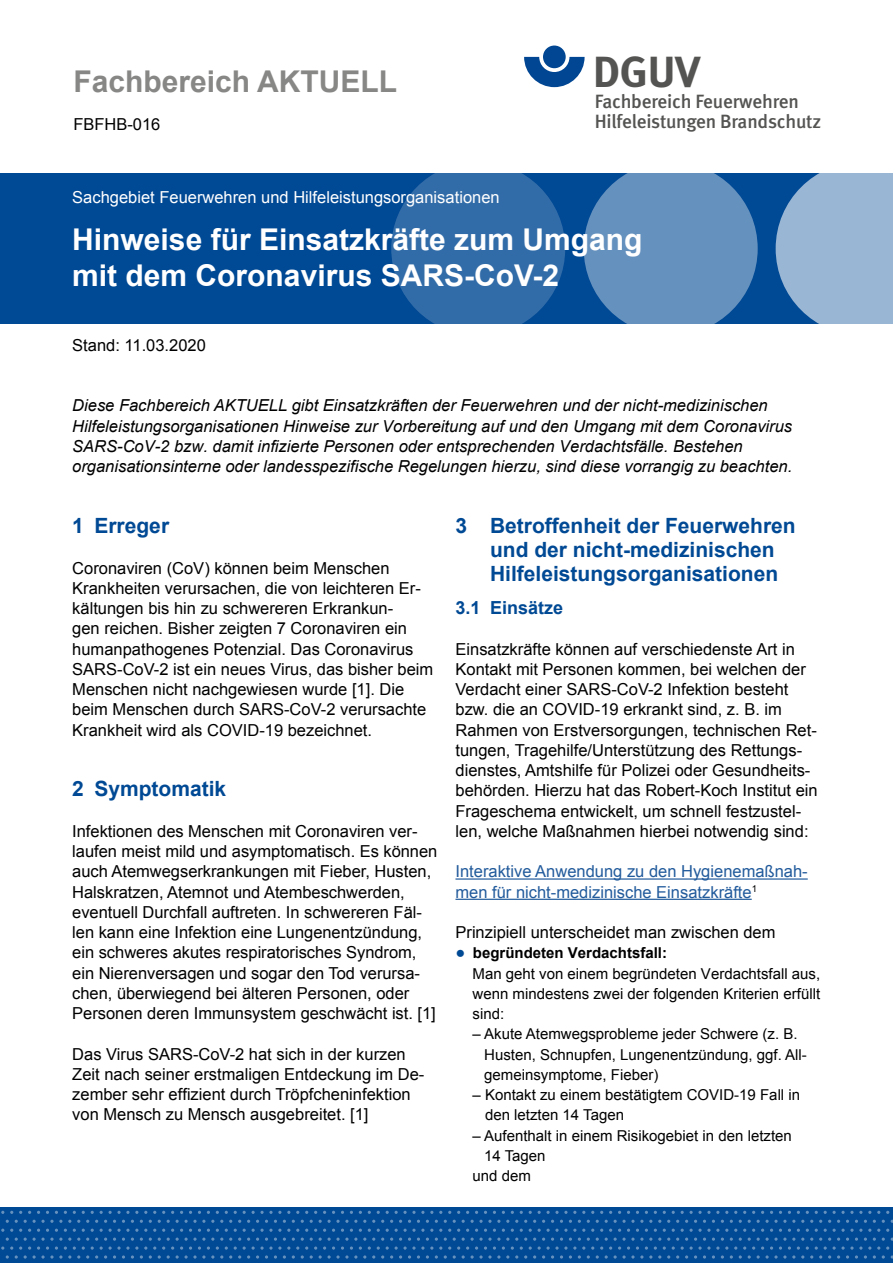
<style>
.page{position:relative;width:893px;height:1263px;background:#fff}
.page>*{position:absolute;margin:0;border:0;box-sizing:border-box;transform-origin:0 0}
.t1{font:700 43.65px "DGUV Meta";color:#545453}
.D_-_Überschrift__sch{font:700 30px/36px "Arial";color:#fff}
.t2{font:700 30px "Arial";color:#878786}
.D_-_Unter-Übersch{font:700 21px/24px "Arial";color:#004994}
.t3{font:500 19.2px/20.2px "DGUV Meta";letter-spacing:-.01em;color:#545453}
.Zwischenüberschrift{font:700 18px "Arial";color:#004994}
.Fließtext{font:16.5px/20.2px "Arial";color:#000}
.Fließtext-2{font:italic 16.5px/20.2px "Arial";color:#000}
.Fließtext-3{font:16.5px/20.2px "Arial";color:#225b9c}
.Fließtext-4{font:16.5px "Arial";color:#fff}
.Kolumne{font:16.5px "Arial";color:#000}
.Fließtext_10{font:15px/20.2px "Arial";color:#000}
.s1{font-style:inherit}
.s2{font-size:16.5px;color:#004994}
.s3{font-weight:700}
</style>
<div class="page">
<div style="left:0;top:173px;width:893px;height:151px;background:#004994"></div>
<div style="left:0;top:1207px;width:893px;height:56px;background:#004994"></div>
<svg style="left:243px;top:1211px;width:38px;height:3px"></svg>
<svg style="left:386px;top:1211px;width:47px;height:3px"></svg>
<svg style="left:538px;top:1211px;width:38px;height:3px"></svg>
<svg style="left:681px;top:1211px;width:38px;height:3px"></svg>
<svg style="left:824px;top:1211px;width:38px;height:3px"></svg>
<svg style="left:681px;top:1220px;width:212px;height:38px"></svg>
<svg style="left:100px;top:1211px;width:38px;height:3px"></svg>
<svg style="left:1px;top:1220px;width:678px;height:38px"></svg>
<svg style="left:524px;top:57px;width:61px;height:30px"></svg>
<div style="left:543px;top:46px;width:23px;height:22px;background:#004692;border-radius:50%"></div>
<hr style="left:455px;top:878px;width:353px;height:2px;background:#225b9c">
<hr style="left:455px;top:899px;width:297px;height:1px;background:#225b9c">
<div style="left:391px;top:162px;width:174px;height:174px;background:#326ca8;border-radius:50%"></div>
<div style="left:584px;top:162px;width:174px;height:174px;background:#6591be;border-radius:50%"></div>
<svg style="left:776px;top:173px;width:117px;height:151px;background:#88aacd"></svg>
<h2 class="t2" style="left:73px;top:62px;width:325px">Fachbereich AKTUELL</h2>
<p class="Kolumne" style="left:73px;top:114px;width:89px">FBFHB-016</p>
<p class="Fließtext-4" style="left:72px;top:186px;width:429px">Sachgebiet Feuerwehren und Hilfeleistungsorganisationen</p>
<h1 class="t1" style="left:593px;top:46px;width:109px">DGUV</h1>
<p class="t3" style="left:595px;top:92px;width:228px">Fachbereich Feuerwehren<br>Hilfeleistungen Brandschutz</p>
<h1 class="D_-_Überschrift__sch" style="left:72px;top:223px;width:572px">Hinweise für Einsatzkräfte zum Umgang mit dem Coronavirus SARS-CoV-2</h1>
<p class="Fließtext" style="left:72px;top:335px;width:135px">Stand: 11.03.2020</p>
<p class="Fließtext-2" style="left:72px;top:396px;width:721px">Diese F<span class="s1">achbereich AKTUELL</span> gibt Einsatzkräften der Feuerwehren und der nicht-medizinischen Hilfeleistungsorganisationen Hinweise zur Vorbereitung auf und den Umgang mit dem Coronavirus SARS-CoV-2 bzw. damit infizierte Personen oder entsprechenden Verdachtsfälle. Bestehen organisationsinterne oder landesspezifische Regelungen hierzu, sind diese vorrangig zu beachten.</p>
<h1 class="D_-_Unter-Übersch" style="left:72px;top:514px;width:98px">1 Erreger</h1>
<p class="Fließtext" style="left:72px;top:558px;width:363px">Coronaviren (CoV) können beim Menschen Krankheiten verursachen, die von leichteren Er&shy;kältungen bis hin zu schwereren Erkrankun-<br>gen reichen. Bisher zeigten 7 Coronaviren ein humanpathogenes Potenzial. Das Coronavirus SARS-CoV-2 ist ein neues Virus, das bisher beim Menschen nicht nachgewiesen wurde [1]. Die beim Menschen durch SARS-CoV-2 verursachte Krankheit wird als COVID-19 bezeichnet.</p>
<h1 class="D_-_Unter-Übersch" style="left:72px;top:778px;width:156px">2 Symptomatik</h1>
<p class="Fließtext" style="left:72px;top:821px;width:367px">Infektionen des Menschen mit Coronaviren ver&shy;laufen meist mild und asymptomatisch. Es können auch Atemwegserkrankungen mit Fieber, Husten, Halskratzen, Atemnot und Atembeschwerden, eventuell Durchfall auftreten. In schwereren Fäl&shy;len kann eine Infektion eine Lungenentzündung, ein schweres akutes respiratorisches Syndrom, ein Nierenversagen und sogar den Tod verursa&shy;chen, überwiegend bei älteren Personen, oder Personen deren Immunsystem geschwächt ist. [1]</p>
<p class="Fließtext" style="left:72px;top:1044px;width:354px">Das Virus SARS-CoV-2 hat sich in der kurzen Zeit nach seiner erstmaligen Entdeckung im De&shy;zember sehr effizient durch Tröpfcheninfektion von Mensch zu Mensch ausgebreitet. [1]</p>
<h1 class="D_-_Unter-Übersch" style="left:490px;top:514px;width:307px;text-indent:-34px">3 Betroffenheit der Feuerwehren und der nicht-medizinischen<br>Hilfeleistungsorganisationen</h1>
<h2 class="Zwischenüberschrift" style="left:455px;top:596px;width:109px">3.1 Einsätze</h2>
<p class="Fließtext" style="left:455px;top:639px;width:364px">Einsatzkräfte können auf verschiedenste Art in Kontakt mit Personen kommen, bei welchen der Verdacht einer SARS-CoV-2 Infektion besteht bzw. die an COVID-19 erkrankt sind, z. B. im Rahmen von Erstversorgungen, technischen Ret&shy;tungen, Tragehilfe/Unterstützung des Rettungs&shy;dienstes, Amtshilfe für Polizei oder Gesundheits&shy;behörden. Hierzu hat das Robert-Koch Institut ein Frageschema entwickelt, um schnell festzustel&shy;len, welche Maßnahmen hierbei notwendig sind:</p>
<p class="Fließtext-3" style="left:455px;top:861px;width:354px">Interaktive Anwendung zu den Hygienemaßnah&shy;men für nicht-medizinische Einsatzkräfte<sup>1</sup></p>
<p class="Fließtext" style="left:455px;top:922px;width:322px">Prinzipiell unterscheidet man zwischen dem</p>
<p class="Fließtext_10" style="left:472px;top:943px;width:349px;text-indent:-17px"><span class="s2">●</span> <span class="s3">begründeten Verdachtsfall:<br></span>Man geht von einem begründeten Verdachtsfall aus, wenn mindestens zwei der folgenden Kriterien erfüllt sind:</p>
<p class="Fließtext_10" style="left:484px;top:1024px;width:324px;text-indent:-12px">– Akute Atemwegsprobleme jeder Schwere (z. B.<br>Husten, Schnupfen, Lungenentzündung, ggf. All&shy;gemeinsymptome, Fieber)</p>
<p class="Fließtext_10" style="left:485px;top:1085px;width:317px;text-indent:-13px">– Kontakt zu einem bestätigtem COVID-19 Fall in den letzten 14 Tagen</p>
<p class="Fließtext_10" style="left:484px;top:1125px;width:309px;text-indent:-12px">– Aufenthalt in einem Risikogebiet in den letzten<br>14 Tagen</p>
<p class="Fließtext_10" style="left:472px;top:1166px;width:60px">und dem</p>
</div>
